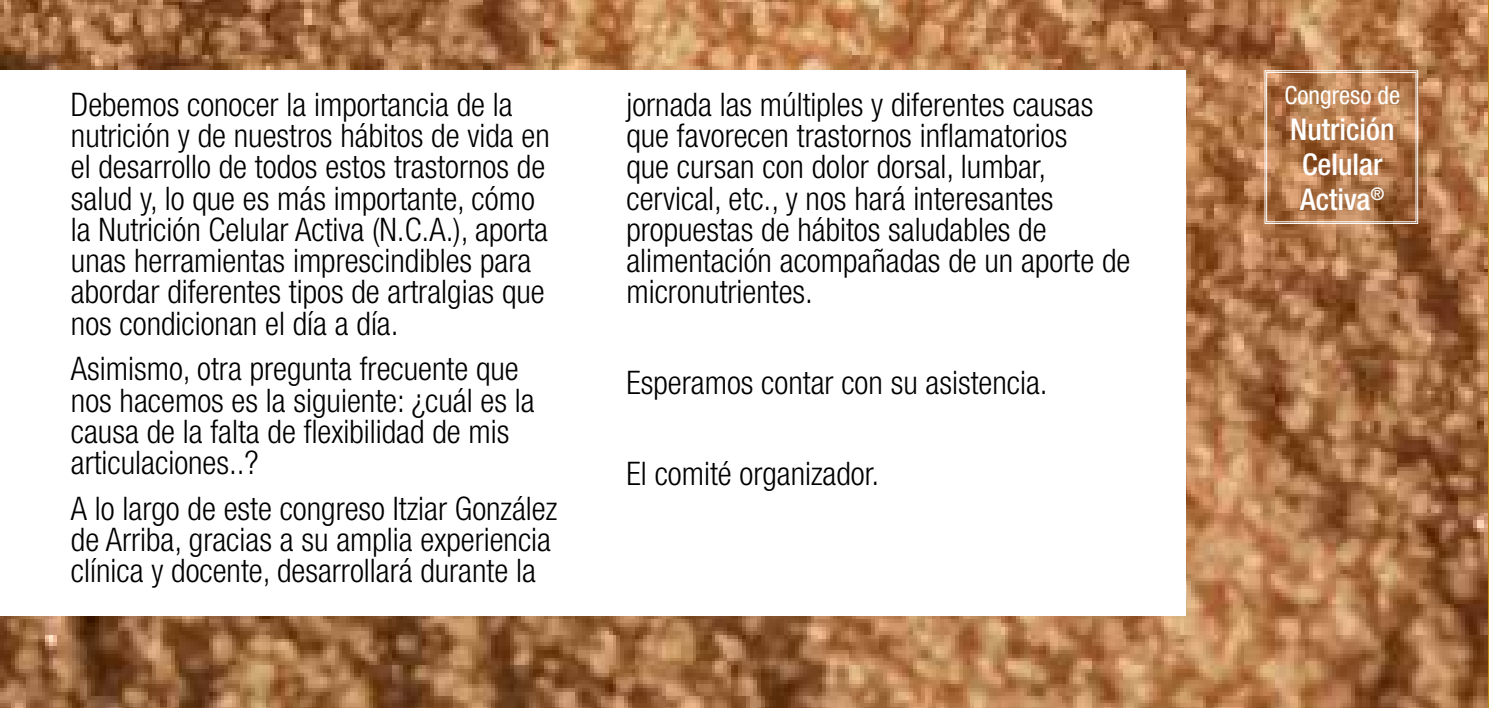
<style>
.page{position:relative;width:1489px;height:709px;background:#fff}
.page>*{position:absolute;margin:0;border:0;box-sizing:border-box;transform-origin:0 0}
.t1{font:300 condensed 32.5px/31.2px "Helvetica Neue";color:#000}
.t2{font:500 condensed 30px/35px "Helvetica Neue";color:#fff;text-align:center}
.t3{font:condensed 25px "Helvetica Neue";color:#fff}
</style>
<div class="page">
<img style="left:0;top:0;width:1487px;height:707px">
<div style="left:0;top:70px;width:1185px;height:545px;background:#fff"></div>
<svg style="left:1263px;top:70px;width:155px;height:154px;background:#b37b50"></svg>
<div style="left:1266px;top:72px;width:150px;height:150px;border:1px solid #fff"></div>
<p class="t1" style="left:71px;top:88px;width:480px">Debemos conocer la importancia de la nutrición y de nuestros hábitos de vida en el desarrollo de todos estos trastornos de salud y, lo que es más importante, cómo la Nutrición Celular Activa (N.C.A.), aporta unas herramientas imprescindibles para abordar diferentes tipos de artralgias que nos condicionan el día a día.</p>
<p class="t1" style="left:71px;top:353px;width:465px">Asimismo, otra pregunta frecuente que nos hacemos es la siguiente: ¿cuál es la causa de la falta de flexibilidad de mis articulaciones..?</p>
<p class="t1" style="left:71px;top:492px;width:488px">A lo largo de este congreso Itziar González de Arriba, gracias a su amplia experiencia clínica y docente, desarrollará durante la</p>
<p class="t1" style="left:626px;top:88px;width:505px">jornada las múltiples y diferentes causas que favorecen trastornos inflamatorios<br>que cursan con dolor dorsal, lumbar, cervical, etc., y nos hará interesantes propuestas de hábitos saludables de alimentación acompañadas de un aporte de micronutrientes.</p>
<p class="t1" style="left:626px;top:367px;width:423px">Esperamos contar con su asistencia.</p>
<p class="t1" style="left:626px;top:458px;width:254px">El comité organizador.</p>
<p class="t3" style="left:1284px;top:81px;width:117px">Congreso de</p>
<p class="t2" style="left:1289px;top:111px;width:106px">Nutrición<br>Celular<br>Activa<sup>®</sup></p>
</div>
